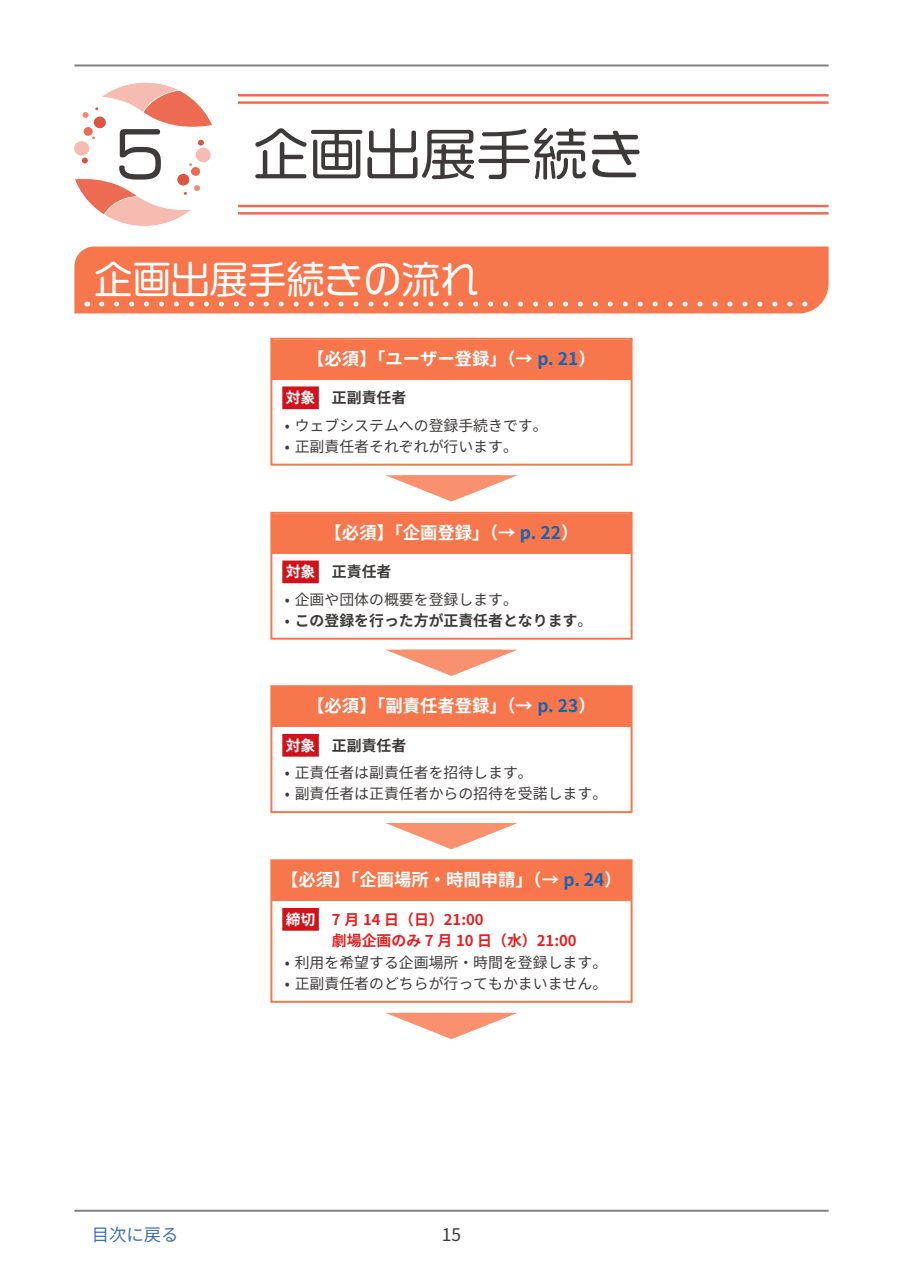
<style>
.page{position:relative;width:903px;height:1275px;background:#fff}
.page>*{position:absolute;margin:0;border:0;box-sizing:border-box;transform-origin:0 0}
.t1{font:61.95px "VDL Logo Maru Regular";color:#3e3a39}
.t2{font:55.82px "VDL Logo Maru Regular";color:#3e3a39}
.t3{font:38.5px "VDL Logo Maru Regular";color:#fff}
.t4{font:700 17.32px "Source Han Sans JP";color:#fff}
.t5{font:17.32px "Source Han Sans JP";color:#3e70b7}
.t6{font:17.32px "Source Han Sans JP";color:#3e3a39}
.t7{font:14.88px "Source Han Sans JP";color:#3e3a39}
.t8{font:700 14.88px "Source Han Sans JP";color:#3e3a39}
.t9{font:700 14.88px/21.2px "Source Han Sans JP";color:#e71f20}
.s1{color:#1864b0}
.s2{color:#fff}
.s3{font-weight:400}
</style>
<div class="page">
<hr style="left:74px;top:1210px;width:754px;height:2px;background:#000">
<hr style="left:74px;top:64px;width:754px;height:2px;background:#000">
<div style="left:74px;top:246px;width:754px;height:67px;background:#f7764b"></div>
<svg style="left:102px;top:302px;width:717px;height:5px"></svg>
<hr style="left:238px;top:94px;width:590px;height:3px;background:#ec6b52">
<hr style="left:238px;top:101px;width:590px;height:3px;background:#ec6b52">
<hr style="left:238px;top:205px;width:590px;height:2px;background:#ec6b52">
<hr style="left:238px;top:212px;width:590px;height:3px;background:#ec6b52">
<div style="left:82px;top:157px;width:6px;height:7px;background:#dd5440;border-radius:50%"></div>
<div style="left:74px;top:141px;width:16px;height:15px;background:#f6bcb3;border-radius:50%"></div>
<div style="left:83px;top:127px;width:10px;height:9px;background:#ec6b52;border-radius:50%"></div>
<svg style="left:93px;top:116px;width:13px;height:13px"></svg>
<div style="left:82px;top:112px;width:7px;height:6px;background:#ef8977;border-radius:50%"></div>
<svg style="left:95px;top:82px;width:117px;height:46px"></svg>
<svg style="left:189px;top:140px;width:22px;height:26px"></svg>
<div style="left:191px;top:167px;width:9px;height:9px;background:#ec6b52;border-radius:4px"></div>
<svg style="left:75px;top:173px;width:125px;height:53px"></svg>
<div style="left:272px;top:340px;width:358px;height:39px;background:#f7764b"></div>
<div style="left:282px;top:386px;width:37px;height:23px;background:#d0121b"></div>
<div style="left:270px;top:338px;width:362px;height:128px;border:2px solid #f7764b"></div>
<svg style="left:385px;top:475px;width:133px;height:27px"></svg>
<div style="left:272px;top:514px;width:358px;height:39px;background:#f7764b"></div>
<div style="left:282px;top:560px;width:37px;height:23px;background:#d0121b"></div>
<div style="left:270px;top:512px;width:362px;height:128px;border:2px solid #f7764b"></div>
<svg style="left:386px;top:650px;width:131px;height:26px"></svg>
<div style="left:272px;top:687px;width:358px;height:40px;background:#f7764b"></div>
<div style="left:282px;top:734px;width:37px;height:23px;background:#d0121b"></div>
<div style="left:270px;top:685px;width:362px;height:128px;border:2px solid #f7764b"></div>
<svg style="left:385px;top:823px;width:133px;height:26px"></svg>
<div style="left:272px;top:861px;width:358px;height:40px;background:#f7764b"></div>
<div style="left:282px;top:908px;width:37px;height:23px;background:#d0121b"></div>
<div style="left:270px;top:859px;width:362px;height:144px;border:2px solid #f7764b"></div>
<svg style="left:386px;top:1013px;width:131px;height:26px"></svg>
<h1 class="t1" style="left:117px;top:112px;width:48px">5</h1>
<h2 class="t2" style="left:253px;top:116px;width:392px">企画出展手続き</h2>
<h3 class="t3" style="left:94px;top:253px;width:386px">企画出展手続きの流れ</h3>
<p class="t4" style="left:307px;top:349px;width:290px">【必須】「ユーザー登録」（→ <span class="s1">p. 21</span>）</p>
<p class="t8" style="left:286px;top:389px;width:122px"><span class="s2">対象</span> 正副責任者</p>
<p class="t7" style="left:285px;top:417px;width:264px">• ウェブシステムへの登録手続きです。</p>
<p class="t7" style="left:285px;top:438px;width:235px">• 正副責任者それぞれが行います。</p>
<p class="t4" style="left:325px;top:523px;width:255px">【必須】「企画登録」（→ <span class="s1">p. 22</span>）</p>
<p class="t8" style="left:286px;top:563px;width:107px"><span class="s2">対象</span> 正責任者</p>
<p class="t7" style="left:285px;top:591px;width:235px">• 企画や団体の概要を登録します。</p>
<p class="t8" style="left:285px;top:612px;width:309px"><span class="s3">•</span> この登録を行った方が正責任者となります<span class="s3">。</span></p>
<p class="t4" style="left:307px;top:696px;width:290px">【必須】「副責任者登録」（→ <span class="s1">p. 23</span>）</p>
<p class="t8" style="left:286px;top:737px;width:122px"><span class="s2">対象</span> 正副責任者</p>
<p class="t7" style="left:285px;top:764px;width:250px">• 正責任者は副責任者を招待します。</p>
<p class="t7" style="left:285px;top:786px;width:324px">• 副責任者は正責任者からの招待を受諾します。</p>
<p class="t4" style="left:281px;top:870px;width:342px">【必須】「企画場所・時間申請」（→ <span class="s1">p. 24</span>）</p>
<p class="t9" style="left:332px;top:909px;width:246px;text-indent:-46px"><span class="s2">締切</span> 7 月 14 日（日）21:00<br>劇場企画のみ 7 月 10 日（水）21:00</p>
<p class="t7" style="left:285px;top:954px;width:324px">• 利用を希望する企画場所・時間を登録します。</p>
<p class="t7" style="left:285px;top:975px;width:324px">• 正副責任者のどちらが行ってもかまいません。</p>
<p class="t5" style="left:92px;top:1225px;width:88px">目次に戻る</p>
<p class="t6" style="left:442px;top:1225px;width:21px">15</p>
</div>
